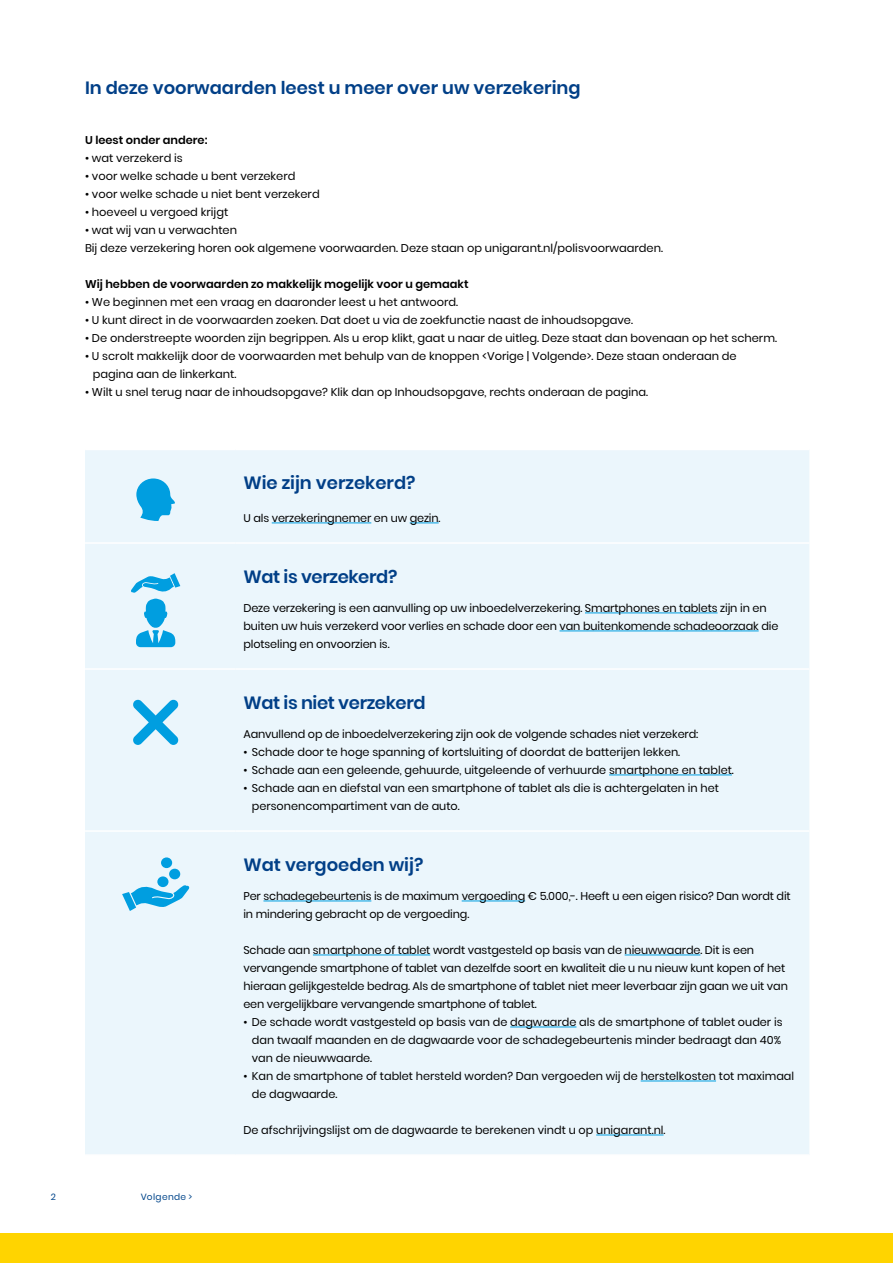
<style>
.page{position:relative;width:893px;height:1263px;background:#fff}
.page>*{position:absolute;margin:0;border:0;box-sizing:border-box;transform-origin:0 0}
.t1{font:600 17.7px "Poppins";color:#013f87}
.t2{font:600 17.7px "Poppins";letter-spacing:-.02em;color:#013f87}
.t3{font:11.25px/18px "Poppins";color:#000}
.t4{font:600 11.25px "Poppins";color:#000}
.t5{font:9px "Poppins";letter-spacing:.04em;color:#00458a}
.s1{font-size:11.1px}
</style>
<div class="page">
<div style="left:0;top:1233px;width:893px;height:30px;background:#ffd400"></div>
<div style="left:85px;top:450px;width:724px;height:704px;background:#ebf6fc"></div>
<hr style="left:85px;top:542px;width:150px;height:2px;background:#fff">
<hr style="left:235px;top:542px;width:574px;height:2px;background:#fff">
<hr style="left:85px;top:668px;width:150px;height:2px;background:#fff">
<hr style="left:235px;top:668px;width:574px;height:2px;background:#fff">
<hr style="left:85px;top:830px;width:150px;height:2px;background:#fff">
<hr style="left:235px;top:830px;width:574px;height:2px;background:#fff">
<hr style="left:272px;top:522px;width:99px;height:1px;background:#009ee0">
<svg style="left:410px;top:522px;width:29px;height:1px"></svg>
<hr style="left:585px;top:612px;width:133px;height:1px;background:#009ee0">
<hr style="left:560px;top:630px;width:199px;height:1px;background:#009ee0">
<hr style="left:609px;top:774px;width:123px;height:1px;background:#009ee0">
<hr style="left:263px;top:900px;width:108px;height:1px;background:#009ee0">
<hr style="left:462px;top:900px;width:63px;height:1px;background:#009ee0">
<hr style="left:313px;top:954px;width:117px;height:1px;background:#009ee0">
<hr style="left:625px;top:954px;width:75px;height:1px;background:#009ee0">
<hr style="left:510px;top:1026px;width:66px;height:1px;background:#009ee0">
<hr style="left:641px;top:1080px;width:75px;height:1px;background:#009ee0">
<hr style="left:596px;top:1134px;width:68px;height:1px;background:#009ee0">
<svg style="left:136px;top:478px;width:39px;height:43px"></svg>
<svg style="left:130px;top:573px;width:50px;height:20px"></svg>
<svg style="left:136px;top:599px;width:39px;height:48px"></svg>
<svg style="left:133px;top:699px;width:46px;height:46px"></svg>
<svg style="left:122px;top:857px;width:68px;height:54px"></svg>
<h1 class="t1" style="left:85px;top:78px;width:497px">In deze voorwaarden leest u meer over uw verzekering</h1>
<p class="t4" style="left:85px;top:134px;width:124px">U leest onder andere:</p>
<p class="t3" style="left:85px;top:149px;width:99px">• wat verzekerd is</p>
<p class="t3" style="left:85px;top:167px;width:212px">• voor welke schade u bent verzekerd</p>
<p class="t3" style="left:85px;top:185px;width:236px">• voor welke schade u niet bent verzekerd</p>
<p class="t3" style="left:85px;top:203px;width:145px">• hoeveel u vergoed krijgt</p>
<p class="t3" style="left:85px;top:221px;width:579px">• wat wij van u verwachten<br>Bij deze verzekering horen ook algemene voorwaarden. Deze staan op unigarant.nl/polisvoorwaarden.</p>
<p class="t4" style="left:85px;top:278px;width:385px">Wij hebben de voorwaarden zo makkelijk mogelijk voor u gemaakt</p>
<p class="t3" style="left:85px;top:293px;width:375px">• We beginnen met een vraag en daaronder leest u het antwoord.</p>
<p class="t3" style="left:85px;top:311px;width:549px">• U kunt direct in de voorwaarden zoeken. Dat doet u via de zoekfunctie naast de inhoudsopgave.</p>
<p class="t3" style="left:85px;top:329px;width:693px">• De onderstreepte woorden zijn begrippen. Als u erop klikt, gaat u naar de uitleg. Deze staat dan bovenaan op het scherm.</p>
<p class="t3" style="left:93px;top:347px;width:645px;text-indent:-8px">• U scrolt makkelijk door de voorwaarden met behulp van de knoppen &lt;Vorige | Volgende&gt;. Deze staan onderaan de pagina aan de linkerkant.</p>
<p class="t3" style="left:85px;top:383px;width:565px">• Wilt u snel terug naar de inhoudsopgave? Klik dan op Inhoudsopgave, rechts onderaan de pagina.</p>
<h1 class="t1" style="left:243px;top:473px;width:174px">Wie zijn verzekerd?</h1>
<p class="t3" style="left:243px;top:509px;width:199px"><span class="s1">U als</span> verzekeringnemer <span class="s1">en uw</span> gezin<span class="s1">.</span></p>
<h1 class="t2" style="left:243px;top:566px;width:155px">Wat is verzekerd?</h1>
<p class="t3" style="left:243px;top:599px;width:536px">Deze verzekering is een aanvulling op uw inboedelverzekering. Smartphones en tablets zijn in en buiten uw huis verzekerd voor verlies en schade door een van buitenkomende schadeoorzaak die plotseling en onvoorzien is.</p>
<h1 class="t2" style="left:243px;top:692px;width:184px">Wat is niet verzekerd</h1>
<p class="t3" style="left:243px;top:725px;width:456px">Aanvullend op de inboedelverzekering zijn ook de volgende schades niet verzekerd:</p>
<p class="t3" style="left:243px;top:743px;width:438px">• Schade door te hoge spanning of kortsluiting of doordat de batterijen lekken.</p>
<p class="t3" style="left:243px;top:761px;width:492px">• Schade aan een geleende, gehuurde, uitgeleende of verhuurde smartphone en tablet.</p>
<p class="t3" style="left:252px;top:779px;width:469px;text-indent:-9px">• Schade aan en diefstal van een smartphone of tablet als die is achtergelaten in het personencompartiment van de auto.</p>
<p class="t5" style="left:51px;top:1192px;width:7px">2</p>
<p class="t5" style="left:141px;top:1192px;width:53px">Volgende &gt;</p>
<h1 class="t1" style="left:243px;top:854px;width:181px">Wat vergoeden wij?</h1>
<p class="t3" style="left:243px;top:887px;width:549px">Per schadegebeurtenis is de maximum vergoeding € 5.000,-. Heeft u een eigen risico? Dan wordt dit in mindering gebracht op de vergoeding.</p>
<p class="t3" style="left:243px;top:941px;width:546px">Schade aan smartphone of tablet wordt vastgesteld op basis van de nieuwwaarde. Dit is een vervangende smartphone of tablet van dezelfde soort en kwaliteit die u nu nieuw kunt kopen of het hieraan gelijkgestelde bedrag. Als de smartphone of tablet niet meer leverbaar zijn gaan we uit van een vergelijkbare vervangende smartphone of tablet.</p>
<p class="t3" style="left:252px;top:1013px;width:532px;text-indent:-9px">• De schade wordt vastgesteld op basis van de dagwaarde als de smartphone of tablet ouder is dan twaalf maanden en de dagwaarde voor de schadegebeurtenis minder bedraagt dan 40% van de nieuwwaarde.</p>
<p class="t3" style="left:252px;top:1067px;width:544px;text-indent:-9px">• Kan de smartphone of tablet hersteld worden? Dan vergoeden wij de herstelkosten tot maximaal de dagwaarde.</p>
<p class="t3" style="left:243px;top:1121px;width:424px">De afschrijvingslijst om de dagwaarde te berekenen vindt u op unigarant.nl.</p>
</div>
